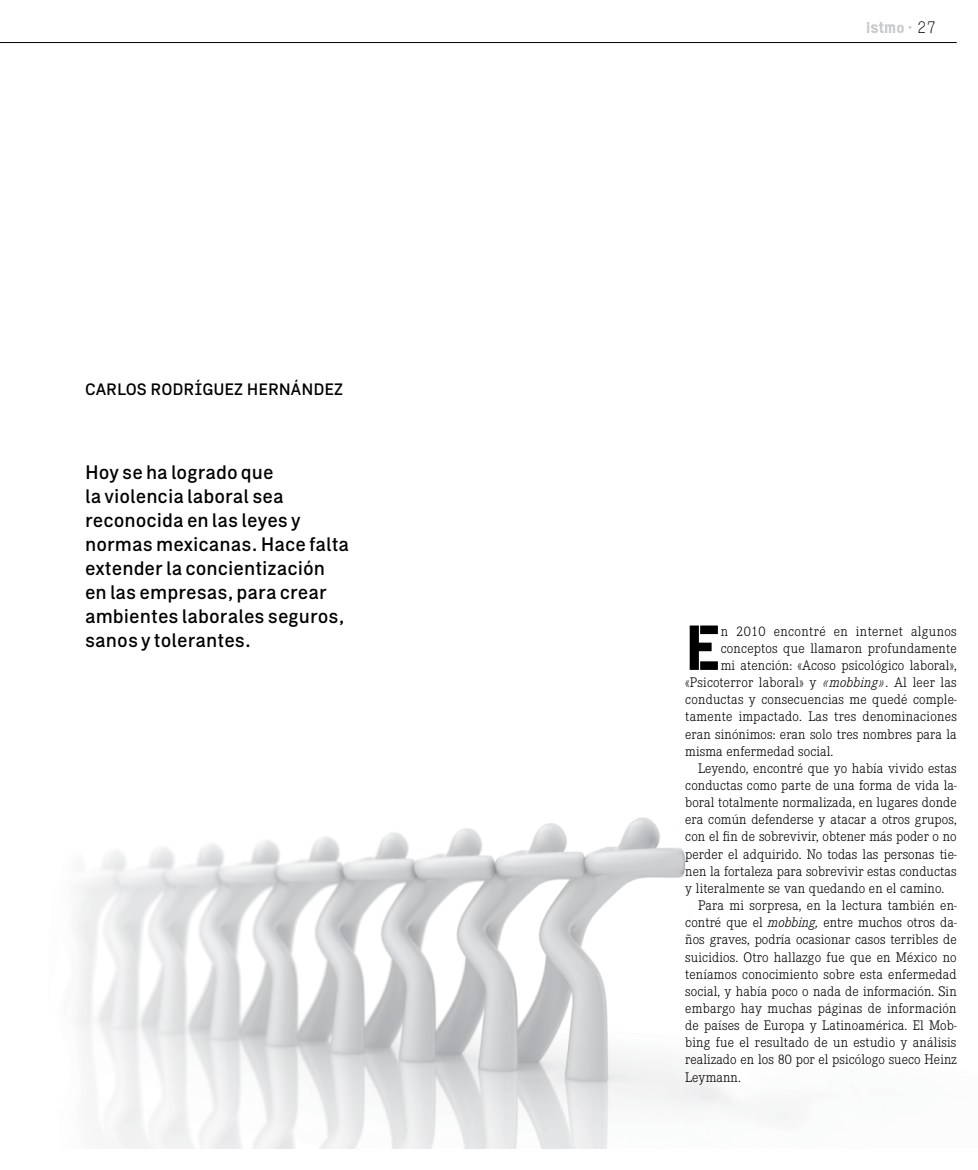
<style>
.page{position:relative;width:978px;height:1170px;background:#fff}
.page>*{position:absolute;margin:0;border:0;box-sizing:border-box;transform-origin:0 0}
.t1{font:63.45px "Cargo";color:#000}
.t2{font:500 19.5px/24px "Zimmer";color:#000}
.t3{font:500 16.5px "Zimmer";color:#000}
.t4{font:15.75px "Cargo";color:#c7c8ca}
.t5{font:300 14.4px "Corporate E";letter-spacing:.005em;color:#000}
.t6{font:300 14.4px "Corporate E";letter-spacing:.025em;color:#000}
.s1{font-size:15px}
.s2{font-family:"Zimmer";font-weight:500}
.s3{font-family:"Numbers Revenue";font-size:16.5px;color:#000}
.s4{font-style:italic}
</style>
<div class="page">
<hr style="left:0;top:42px;width:957px;height:1px;background:#000">
<img style="left:76px;top:817px;width:717px;height:331px">
<p class="t3" style="left:85px;top:379px;width:259px">CARLOS RODRÍGUEZ HERNÁNDEZ</p>
<h2 class="t2" style="left:85px;top:459px;width:266px">Hoy se ha logrado que<br>la violencia laboral sea reconocida en las leyes y normas mexicanas. Hace falta extender la concientización en las empresas, para crear ambientes laborales seguros, sanos y tolerantes.</h2>
<p class="t4" style="left:866px;top:18px;width:72px">istm<span class="s1">o</span> <span class="s2">•</span> <span class="s3">27</span></p>
<h1 class="t1" style="left:685px;top:606px;width:37px">E</h1>
<p class="t6" style="left:721px;top:621px;width:238px">n 2010 encontré en internet algunos</p>
<p class="t5" style="left:721px;top:638px;width:238px">conceptos que llamaron profundamente</p>
<p class="t5" style="left:721px;top:655px;width:238px">mi atención: «Acoso psicológico laboral»,</p>
<p class="t5" style="left:685px;top:672px;width:273px">«Psicoterror laboral» y <span class="s4">«mobbing»</span>. Al leer las</p>
<p class="t5" style="left:685px;top:690px;width:273px">conductas y consecuencias me quedé comple-</p>
<p class="t5" style="left:685px;top:707px;width:273px">tamente impactado. Las tres denominaciones</p>
<p class="t5" style="left:685px;top:724px;width:273px">eran sinónimos: eran solo tres nombres para la</p>
<p class="t5" style="left:685px;top:741px;width:150px">misma enfermedad social.</p>
<p class="t5" style="left:698px;top:758px;width:260px">Leyendo, encontré que yo había vivido estas</p>
<p class="t5" style="left:685px;top:775px;width:273px">conductas como parte de una forma de vida la-</p>
<p class="t5" style="left:685px;top:792px;width:273px">boral totalmente normalizada, en lugares donde</p>
<p class="t5" style="left:685px;top:810px;width:273px">era común defenderse y atacar a otros grupos,</p>
<p class="t5" style="left:685px;top:827px;width:273px">con el fin de sobrevivir, obtener más poder o no</p>
<p class="t5" style="left:685px;top:844px;width:273px">perder el adquirido. No todas las personas tie-</p>
<p class="t5" style="left:685px;top:861px;width:273px">nen la fortaleza para sobrevivir estas conductas</p>
<p class="t5" style="left:685px;top:878px;width:261px">y literalmente se van quedando en el camino.</p>
<p class="t5" style="left:698px;top:895px;width:260px">Para mi sorpresa, en la lectura también en-</p>
<p class="t5" style="left:685px;top:912px;width:273px">contré que el <span class="s4">mobbing,</span> entre muchos otros da-</p>
<p class="t5" style="left:685px;top:930px;width:273px">ños graves, podría ocasionar casos terribles de</p>
<p class="t5" style="left:685px;top:947px;width:273px">suicidios. Otro hallazgo fue que en México no</p>
<p class="t5" style="left:685px;top:964px;width:273px">teníamos conocimiento sobre esta enfermedad</p>
<p class="t5" style="left:685px;top:981px;width:273px">social, y había poco o nada de información. Sin</p>
<p class="t5" style="left:685px;top:998px;width:273px">embargo hay muchas páginas de información</p>
<p class="t5" style="left:685px;top:1015px;width:273px">de países de Europa y Latinoamérica. El Mob-</p>
<p class="t5" style="left:685px;top:1032px;width:273px">bing fue el resultado de un estudio y análisis</p>
<p class="t5" style="left:685px;top:1050px;width:273px">realizado en los 80 por el psicólogo sueco Heinz</p>
<p class="t5" style="left:685px;top:1067px;width:57px">Leymann.</p>
</div>
